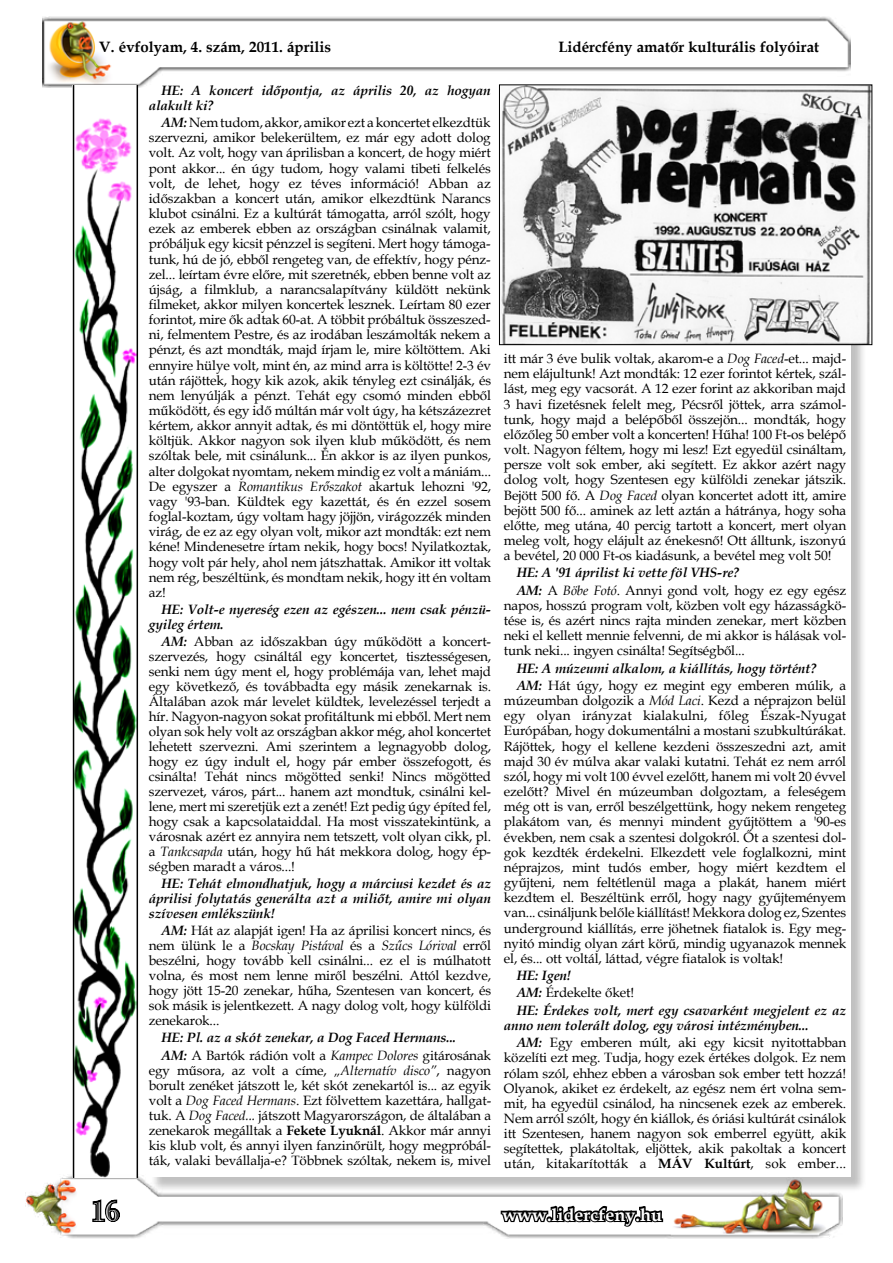
<style>
.page{position:relative;width:893px;height:1263px;background:#fff}
.page>*{position:absolute;margin:0;border:0;box-sizing:border-box;transform-origin:0 0}
.t1{font:27px "Casper Open Face";color:#fff}
.t2{font:700 18px "Book Antiqua";color:#fff}
.t3{font:700 15px "Book Antiqua";color:#000}
.t4{font:13.5px/15.1px "Book Antiqua";letter-spacing:-.01em;color:#000;text-align:justify}
.t5{font:italic 700 13.5px/17.2px "Book Antiqua";letter-spacing:-.01em;color:#000}
.s1{font-weight:700;font-style:italic}
.s2{font-style:italic}
.s3{font-weight:400;font-style:normal}
.s4{font-weight:400}
.s5{font-weight:700}
</style>
<div class="page">
<img style="left:43px;top:17px;width:807px;height:70px">
<img style="left:26px;top:1175px;width:816px;height:64px">
<svg style="left:99px;top:16px;width:232px;height:40px"></svg>
<svg style="left:558px;top:40px;width:262px;height:16px"></svg>
<svg style="left:73px;top:1196px;width:49px;height:34px"></svg>
<svg style="left:499px;top:1201px;width:166px;height:30px"></svg>
<div style="left:151px;top:87px;width:716px;height:1106px;background:#000;opacity:.25"></div>
<div style="left:149px;top:85px;width:701px;height:1092px;background:#fff"></div>
<svg style="left:499px;top:84px;width:373px;height:261px"></svg>
<img style="left:74px;top:85px;width:62px;height:1093px">
<hr style="left:137px;top:85px;width:1px;height:1093px;background:#000">
<hr style="left:73px;top:85px;width:1px;height:1093px;background:#000">
<p class="t3" style="left:99px;top:36px;width:233px">V. évfolyam, 4. szám, 2011. április</p>
<p class="t3" style="left:558px;top:36px;width:262px">Lidércfény amatőr kulturális folyóirat</p>
<p class="t5" style="left:149px;top:83px;width:343px;line-height:15px;text-indent:13px">HE: A koncert időpontja, az április 20, az hogyan alakult ki?</p>
<p class="t4" style="left:149px;top:115px;width:344px;text-indent:13px"><span class="s1">AM:</span> Nem tudom, akkor, amikor ezt a koncertet elkezdtük szervezni, amikor belekerültem, ez már egy adott dolog volt. Az volt, hogy van áprilisban a koncert, de hogy miért pont akkor... én úgy tudom, hogy valami tibeti felkelés volt, de lehet, hogy ez téves információ! Abban az időszakban a koncert után, amikor elkezdtünk Narancs klubot csinálni. Ez a kultúrát támogatta, arról szólt, hogy ezek az emberek ebben az országban csinálnak valamit, próbáljuk egy kicsit pénzzel is segíteni. Mert hogy támoga&shy;tunk, hú de jó, ebből rengeteg van, de effektív, hogy pénz&shy;zel... leírtam évre előre, mit szeretnék, ebben benne volt az újság, a filmklub, a narancsalapítvány küldött nekünk filmeket, akkor milyen koncertek lesznek. Leírtam 80 ezer forintot, mire ők adtak 60-at. A többit próbáltuk összeszed&shy;ni, felmentem Pestre, és az irodában leszámolták nekem a pénzt, és azt mondták, majd írjam le, mire költöttem. Aki ennyire hülye volt, mint én, az mind arra is költötte! 2-3 év után rájöttek, hogy kik azok, akik tényleg ezt csinálják, és nem lenyúlják a pénzt. Tehát egy csomó minden ebből működött, és egy idő múltán már volt úgy, ha kétszázezret kértem, akkor annyit adtak, és mi döntöttük el, hogy mire költjük. Akkor nagyon sok ilyen klub működött, és nem szóltak bele, mit csinálunk... Én akkor is az ilyen punkos, alter dolgokat nyomtam, nekem mindig ez volt a mániám...<br>De egyszer a <span class="s2">Romantikus Erőszakot</span> akartuk lehozni '92, vagy '93-ban. Küldtek egy kazettát, és én ezzel sosem foglal-koztam, úgy voltam hagy jöjjön, virágozzék minden virág, de ez az egy olyan volt, mikor azt mondták: ezt nem kéne! Mindenesetre írtam nekik, hogy bocs! Nyilatkoztak, hogy volt pár hely, ahol nem játszhattak. Amikor itt voltak nem rég, beszéltünk, és mondtam nekik, hogy itt én voltam az!</p>
<p class="t5" style="left:149px;top:602px;width:344px;line-height:15px;text-indent:13px">HE: Volt-e nyereség ezen az egészen... nem csak pénzü&shy;gyileg értem.</p>
<p class="t4" style="left:149px;top:634px;width:344px;text-indent:13px"><span class="s1">AM:</span> Abban az időszakban úgy működött a koncert&shy;szervezés, hogy csináltál egy koncertet, tisztességesen, senki nem úgy ment el, hogy problémája van, lehet majd egy következő, és továbbadta egy másik zenekarnak is.<br>Általában azok már levelet küldtek, levelezéssel terjedt a hír. Nagyon-nagyon sokat profitáltunk mi ebből. Mert nem olyan sok hely volt az országban akkor még, ahol koncertet lehetett szervezni. Ami szerintem a legnagyobb dolog, hogy ez úgy indult el, hogy pár ember összefogott, és csinálta! Tehát nincs mögötted senki! Nincs mögötted szervezet, város, párt... hanem azt mondtuk, csinálni kel&shy;lene, mert mi szeretjük ezt a zenét! Ezt pedig úgy építed fel, hogy csak a kapcsolataiddal. Ha most visszatekintünk, a városnak azért ez annyira nem tetszett, volt olyan cikk, pl. a <span class="s2">Tankcsapda</span> után, hogy hű hát mekkora dolog, hogy ép&shy;ségben maradt a város...!</p>
<p class="t5" style="left:149px;top:876px;width:344px;line-height:15px;text-align:justify;text-indent:13px">HE: Tehát elmondhatjuk, hogy a márciusi kezdet és az áprilisi folytatás generálta azt a miliőt, amire mi olyan szívesen emlékszünk!</p>
<p class="t4" style="left:149px;top:923px;width:344px;text-indent:13px"><span class="s1">AM:</span> Hát az alapját igen! Ha az áprilisi koncert nincs, és nem ülünk le a <span class="s2">Bocskay Pistával</span> és a <span class="s2">Szűcs Lórival</span> erről beszélni, hogy tovább kell csinálni... ez el is múlhatott volna, és most nem lenne miről beszélni. Attól kezdve, hogy jött 15-20 zenekar, hűha, Szentesen van koncert, és sok másik is jelentkezett. A nagy dolog volt, hogy külföldi zenekarok...</p>
<p class="t5" style="left:162px;top:1029px;width:331px">HE: Pl. az a skót zenekar, a Dog Faced Hermans...<br>AM: <span class="s3">A Bartók rádión volt a</span> <span class="s4">Kampec Dolores</span> <span class="s3">gitárosának</span></p>
<p class="t4" style="left:149px;top:1062px;width:344px">egy műsora, az volt a címe, <span class="s2">„Alternatív disco”</span>, nagyon borult zenéket játszott le, két skót zenekartól is... az egyik volt a <span class="s2">Dog Faced Hermans</span>. Ezt fölvettem kazettára, hallgat&shy;tuk. A <span class="s2">Dog Faced...</span> játszott Magyarországon, de általában a zenekarok megálltak a <span class="s5">Fekete Lyuknál</span>. Akkor már annyi kis klub volt, és annyi ilyen fanzinőrült, hogy megpróbál&shy;ták, valaki bevállalja-e? Többnek szóltak, nekem is, mivel</p>
<p class="t4" style="left:504px;top:351px;width:344px">itt már 3 éve bulik voltak, akarom-e a <span class="s2">Dog Faced</span>-et... majd&shy;nem elájultunk! Azt mondták: 12 ezer forintot kértek, szál&shy;lást, meg egy vacsorát. A 12 ezer forint az akkoriban majd 3 havi fizetésnek felelt meg, Pécsről jöttek, arra számol&shy;tunk, hogy majd a belépőből összejön... mondták, hogy előzőleg 50 ember volt a koncerten! Hűha! 100 Ft-os belépő volt. Nagyon féltem, hogy mi lesz! Ezt egyedül csináltam, persze volt sok ember, aki segített. Ez akkor azért nagy dolog volt, hogy Szentesen egy külföldi zenekar játszik.<br>Bejött 500 fő. A <span class="s2">Dog Faced</span> olyan koncertet adott itt, amire bejött 500 fő... aminek az lett aztán a hátránya, hogy soha előtte, meg utána, 40 percig tartott a koncert, mert olyan meleg volt, hogy elájult az énekesnő! Ott álltunk, iszonyú a bevétel, 20 000 Ft-os kiadásunk, a bevétel meg volt 50!</p>
<p class="t5" style="left:517px;top:564px;width:331px">HE: A '91 áprilist ki vette föl VHS-re?<br>AM: <span class="s3">A</span> <span class="s4">Böbe Fotó</span><span class="s3">. Annyi gond volt, hogy ez egy egész</span></p>
<p class="t4" style="left:504px;top:597px;width:344px">napos, hosszú program volt, közben volt egy házasságkö&shy;tése is, és azért nincs rajta minden zenekar, mert közben neki el kellett mennie felvenni, de mi akkor is hálásak vol&shy;tunk neki... ingyen csinálta! Segítségből...</p>
<p class="t5" style="left:517px;top:659px;width:331px">HE: A múzeumi alkalom, a kiállítás, hogy történt?<br>AM: <span class="s3">Hát úgy, hogy ez megint egy emberen múlik, a</span></p>
<p class="t4" style="left:504px;top:693px;width:344px">múzeumban dolgozik a <span class="s2">Mód Laci</span>. Kezd a néprajzon belül egy olyan irányzat kialakulni, főleg Észak-Nyugat Európában, hogy dokumentálni a mostani szubkultúrákat.<br>Rájöttek, hogy el kellene kezdeni összeszedni azt, amit majd 30 év múlva akar valaki kutatni. Tehát ez nem arról szól, hogy mi volt 100 évvel ezelőtt, hanem mi volt 20 évvel ezelőtt? Mivel én múzeumban dolgoztam, a feleségem még ott is van, erről beszélgettünk, hogy nekem rengeteg plakátom van, és mennyi mindent gyűjtöttem a '90-es években, nem csak a szentesi dolgokról. Őt a szentesi dol&shy;gok kezdték érdekelni. Elkezdett vele foglalkozni, mint néprajzos, mint tudós ember, hogy miért kezdtem el gyűjteni, nem feltétlenül maga a plakát, hanem miért kezdtem el. Beszéltünk erről, hogy nagy gyűjteményem van... csináljunk belőle kiállítást! Mekkora dolog ez, Szentes underground kiállítás, erre jöhetnek fiatalok is. Egy meg&shy;nyitó mindig olyan zárt körű, mindig ugyanazok mennek el, és... ott voltál, láttad, végre fiatalok is voltak!</p>
<p class="t5" style="left:517px;top:967px;width:331px">HE: Igen!<br>AM: <span class="s3">Érdekelte őket!<br></span>HE: Érdekes volt, mert egy csavarként megjelent ez az</p>
<p class="t5" style="left:517px;top:1016px;width:331px;text-indent:-13px">anno nem tolerált dolog, egy városi intézményben...<br>AM: <span class="s3">Egy emberen múlt, aki egy kicsit nyitottabban</span></p>
<p class="t4" style="left:504px;top:1050px;width:344px">közelíti ezt meg. Tudja, hogy ezek értékes dolgok. Ez nem rólam szól, ehhez ebben a városban sok ember tett hozzá!<br>Olyanok, akiket ez érdekelt, az egész nem ért volna sem&shy;mit, ha egyedül csinálod, ha nincsenek ezek az emberek.<br>Nem arról szólt, hogy én kiállok, és óriási kultúrát csinálok itt Szentesen, hanem nagyon sok emberrel együtt, akik segítettek, plakátoltak, eljöttek, akik pakoltak a koncert után, kitakarították a <span class="s5">MÁV Kultúrt</span>, sok ember...</p>
<h1 class="t1" style="left:91px;top:1196px;width:30px">16</h1>
<h2 class="t2" style="left:502px;top:1202px;width:161px">www.lidercfeny.hu</h2>
</div>
